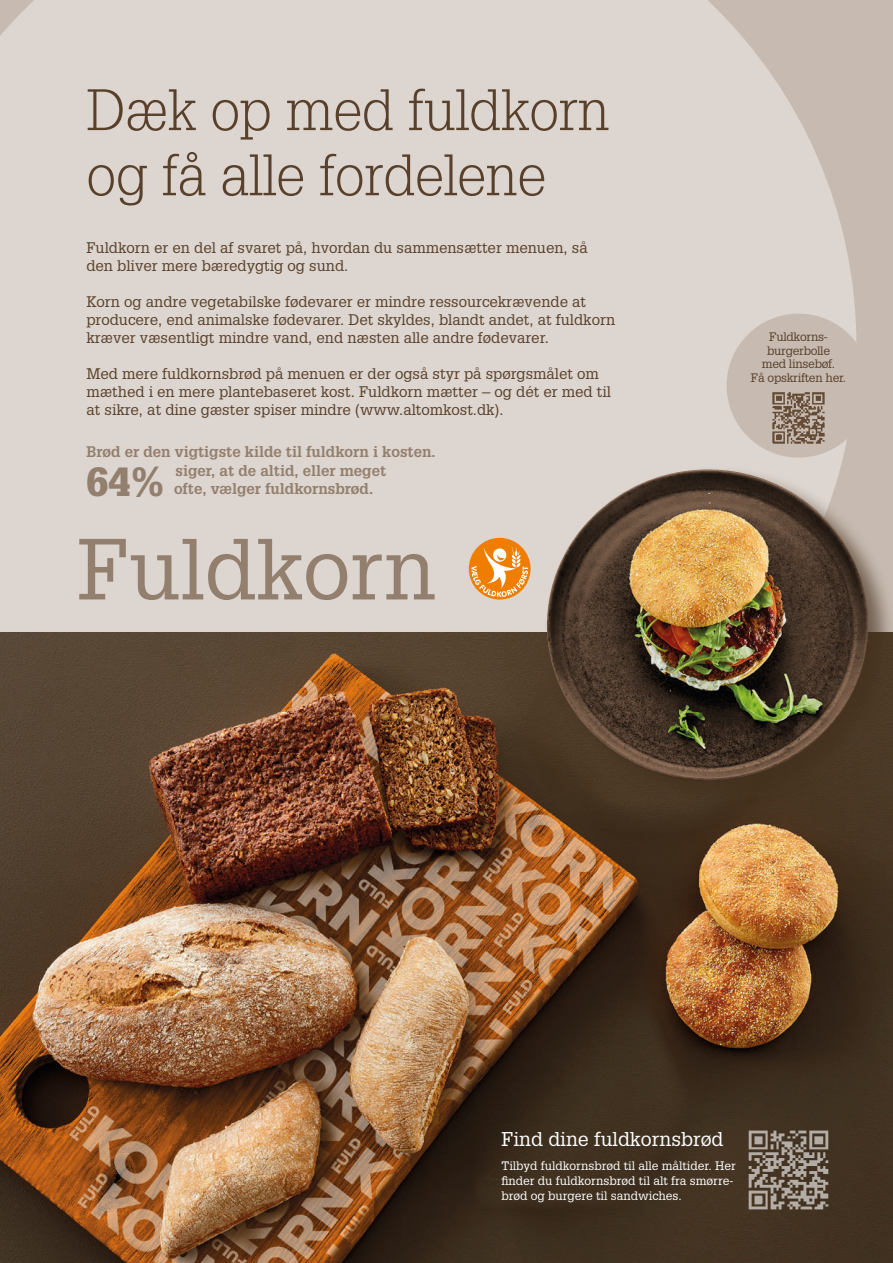
<style>
.page{position:relative;width:893px;height:1263px;background:#fff}
.page>*{position:absolute;margin:0;border:0;box-sizing:border-box;transform-origin:0 0}
.t1{font:84.6px "Glypha LT Std";color:#937f6d}
.t2{font:300 57px/65.1px "Glypha LT Std";color:#58402a}
.t3{font:900 39.75px "Glypha LT Std";color:#937f6d}
.t4{font:19.5px "Glypha LT Std";color:#fff}
.t5{font:15px/18px "Glypha LT Std";color:#58402a}
.t6{font:700 15px/18px "Glypha LT Std";color:#937f6d}
.t7{font:12px/15px "Glypha LT Std";color:#fff}
.t8{font:12px/13.5px "Glypha LT Std";letter-spacing:-.02em;color:#58402a;text-align:center}
</style>
<div class="page">
<img style="left:0;top:631px;width:893px;height:632px">
<div style="left:0;top:0;width:893px;height:631px;background:#c7bab0"></div>
<div style="left:0;top:0;width:856px;height:631px;background:#ddd5cf"></div>
<div style="left:469px;top:538px;width:62px;height:62px;background:#ef7d00;border-radius:50%"></div>
<svg style="left:471px;top:545px;width:57px;height:52px"></svg>
<img style="left:469px;top:974px;width:222px;height:236px">
<img style="left:525px;top:631px;width:258px;height:205px">
<div style="left:727px;top:314px;width:143px;height:144px;background:#c7bab0;border-radius:50%"></div>
<div style="left:543px;top:465px;width:350px;height:344px;background:#412f1c;opacity:.65"></div>
<img style="left:546px;top:469px;width:324px;height:313px">
<img style="left:766px;top:392px;width:65px;height:59px">
<img style="left:739px;top:1119px;width:100px;height:101px">
<h2 class="t2" style="left:86px;top:78px;width:525px">Dæk op med fuldkorn og få alle fordelene</h2>
<p class="t5" style="left:86px;top:238px;width:503px">Fuldkorn er en del af svaret på, hvordan du sammensætter menuen, så den bliver mere bæredygtig og sund.</p>
<p class="t5" style="left:86px;top:292px;width:530px">Korn og andre vegetabilske fødevarer er mindre ressourcekrævende at producere, end animalske fødevarer. Det skyldes, blandt andet, at fuldkorn kræver væsentligt mindre vand, end næsten alle andre fødevarer.</p>
<p class="t5" style="left:86px;top:364px;width:526px">Med mere fuldkornsbrød på menuen er der også styr på spørgsmålet om mæthed i en mere plantebaseret kost. Fuldkorn mætter – og dét er med til at sikre, at dine gæster spiser mindre (www.altomkost.dk).</p>
<p class="t6" style="left:86px;top:442px;width:351px">Brød er den vigtigste kilde til fuldkorn i kosten.</p>
<h3 class="t3" style="left:86px;top:458px;width:80px">64%</h3>
<p class="t6" style="left:174px;top:462px;width:214px">siger, at de altid, eller meget ofte, vælger fuldkornsbrød.</p>
<h1 class="t1" style="left:78px;top:518px;width:360px">Fuldkorn</h1>
<p class="t8" style="left:751px;top:330px;width:97px">Fuldkorns&shy;burgerbolle<br>med linsebøf.<br>Få opskriften her.</p>
<h3 class="t4" style="left:501px;top:1127px;width:224px">Find dine fuldkornsbrød</h3>
<p class="t7" style="left:501px;top:1158px;width:236px">Tilbyd fuldkornsbrød til alle måltider. Her finder du fuldkornsbrød til alt fra smørre&shy;brød og burgere til sandwiches.</p>
</div>
